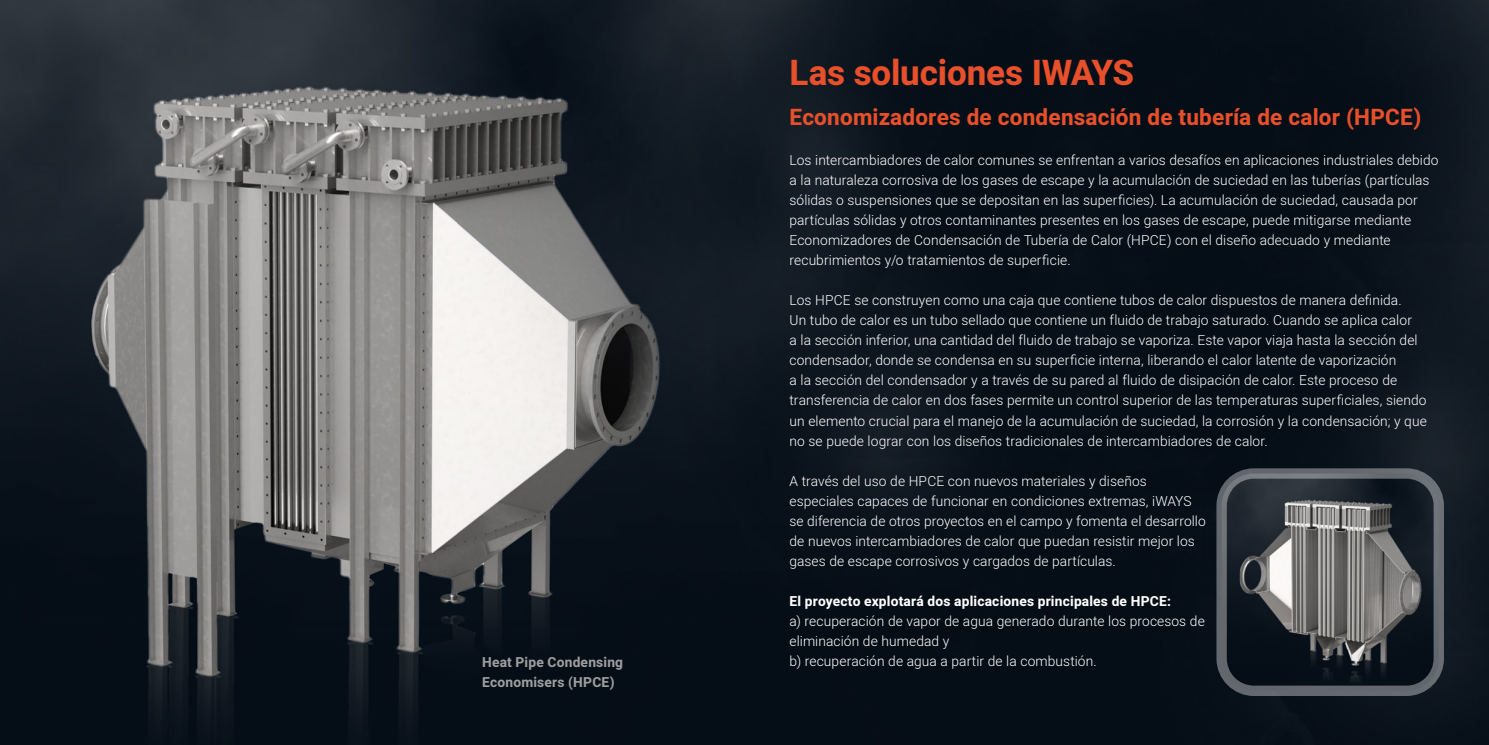
<style>
.page{position:relative;width:1489px;height:745px;background:#fff}
.page>*{position:absolute;margin:0;border:0;box-sizing:border-box;transform-origin:0 0}
.t1{font:700 35px "Heebo";letter-spacing:-.005em;color:#e84f2b}
.Fließtext{font:700 22.5px "Heebo";letter-spacing:.01em;color:#e84f2b}
.Fließtext-2{font:300 13.75px/20px "Heebo";letter-spacing:.005em;color:#fff}
.Fließtext-3{font:700 13.75px "Heebo";letter-spacing:.015em;color:#fff}
.Fließtext-4{font:700 13.75px "Heebo";letter-spacing:.015em;color:#9e9e9e}
</style>
<div class="page">
<img style="left:0;top:0;width:1488px;height:744px">
<img style="left:1221px;top:473px;width:217px;height:217px">
<div style="left:1216px;top:468px;width:227px;height:227px;border:10px solid #fff;border-radius:32px"></div>
<p class="t1" style="left:789px;top:48px;width:346px">Las soluciones IWAYS</p>
<p class="Fließtext" style="left:789px;top:101px;width:633px">Economizadores de condensación de tubería de calor (HPCE)</p>
<p class="Fließtext-2" style="left:789px;top:150px;width:650px">Los intercambiadores de calor comunes se enfrentan a varios desafíos en aplicaciones industriales debido a la naturaleza corrosiva de los gases de escape y la acumulación de suciedad en las tuberías (partículas sólidas o suspensiones que se depositan en las superficies). La acumulación de suciedad, causada por partículas sólidas y otros contaminantes presentes en los gases de escape, puede mitigarse mediante Economizadores de Condensación de Tubería de Calor (HPCE) con el diseño adecuado y mediante recubrimientos y/o tratamientos de superficie.</p>
<p class="Fließtext-2" style="left:789px;top:290px;width:638px">Los HPCE se construyen como una caja que contiene tubos de calor dispuestos de manera definida.<br>Un tubo de calor es un tubo sellado que contiene un fluido de trabajo saturado. Cuando se aplica calor<br>a la sección inferior, una cantidad del fluido de trabajo se vaporiza. Este vapor viaja hasta la sección del condensador, donde se condensa en su superficie interna, liberando el calor latente de vaporización<br>a la sección del condensador y a través de su pared al fluido de disipación de calor. Este proceso de transferencia de calor en dos fases permite un control superior de las temperaturas superficiales, siendo un elemento crucial para el manejo de la acumulación de suciedad, la corrosión y la condensación; y que no se puede lograr con los diseños tradicionales de intercambiadores de calor.</p>
<p class="Fließtext-2" style="left:789px;top:470px;width:418px">A través del uso de HPCE con nuevos materiales y diseños especiales capaces de funcionar en condiciones extremas, iWAYS se diferencia de otros proyectos en el campo y fomenta el desarrollo de nuevos intercambiadores de calor que puedan resistir mejor los gases de escape corrosivos y cargados de partículas.</p>
<p class="Fließtext-3" style="left:789px;top:591px;width:383px">El proyecto explotará dos aplicaciones principales de HPCE:</p>
<p class="Fließtext-2" style="left:789px;top:610px;width:417px">a) recuperación de vapor de agua generado durante los procesos de eliminación de humedad y</p>
<p class="Fließtext-4" style="left:482px;top:652px;width:142px">Heat Pipe Condensing</p>
<p class="Fließtext-2" style="left:789px;top:650px;width:309px">b) recuperación de agua a partir de la combustión.</p>
<p class="Fließtext-4" style="left:482px;top:672px;width:134px">Economisers (HPCE)</p>
</div>
